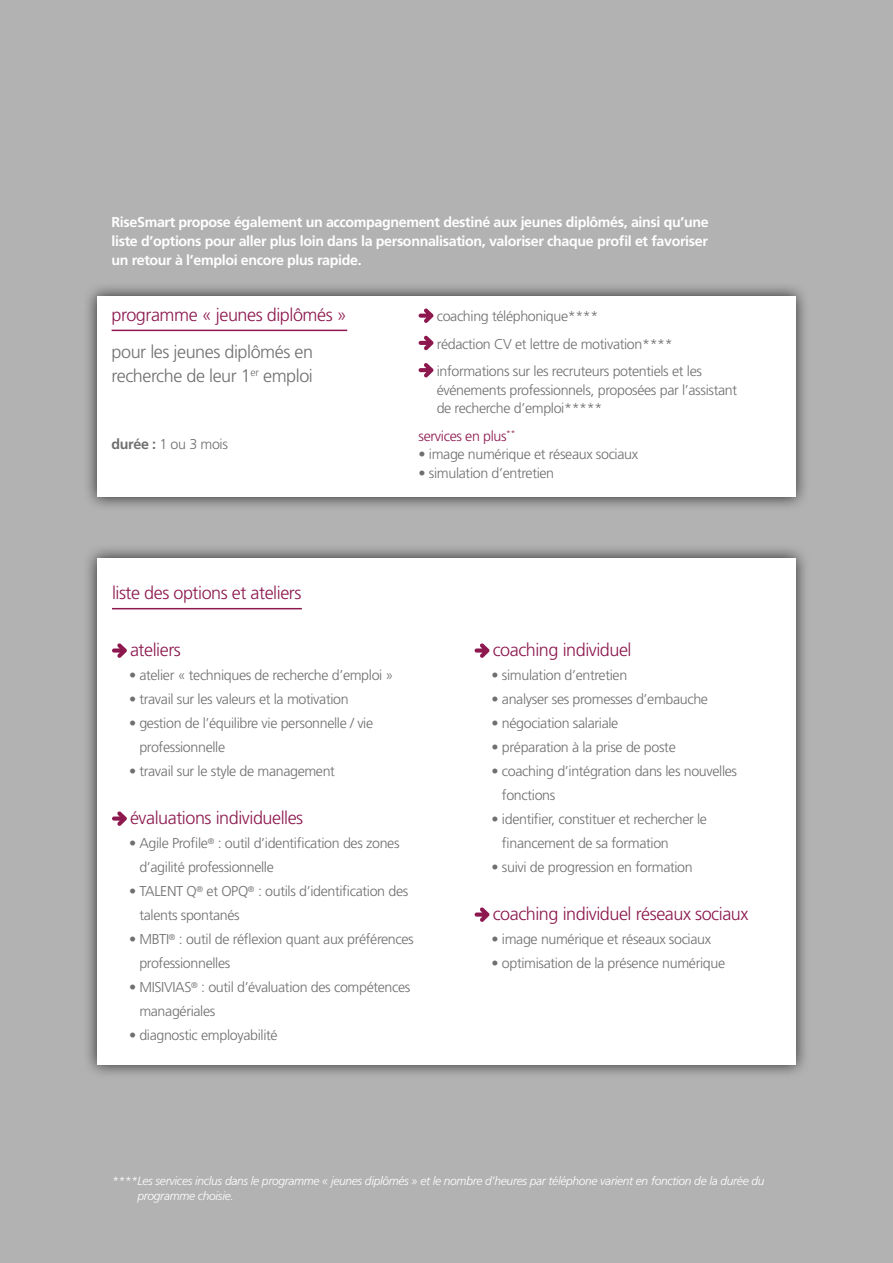
<style>
.page{position:relative;width:893px;height:1263px;background:#b3b2b2}
.page>*{position:absolute;margin:0;border:0;box-sizing:border-box;transform-origin:0 0}
.t1{font:300 18px "Frutiger";letter-spacing:-.025em;color:#8c184e}
.t2{font:300 18px/24px "Frutiger";letter-spacing:-.025em;color:#706f6f}
.t3{font:300 14.25px/24px "Frutiger";letter-spacing:-.025em;color:#706f6f}
.t4{font:700 14.25px/18.8px "Frutiger";letter-spacing:-.025em;color:#fff;text-align:justify}
.t5{font:300 14.25px "Frutiger";letter-spacing:-.025em;color:#8c184e}
.t6{font:italic 300 12px/15px "Frutiger";letter-spacing:-.025em;color:#fff}
.s1{font-weight:700}
</style>
<div class="page">
<div style="left:83px;top:282px;width:727px;height:229px;background:#000;opacity:.75"></div>
<div style="left:97px;top:296px;width:699px;height:201px;background:#fff"></div>
<hr style="left:112px;top:330px;width:235px;height:1px;background:#8c184e">
<svg style="left:419px;top:308px;width:14px;height:15px"></svg>
<svg style="left:419px;top:336px;width:14px;height:14px"></svg>
<svg style="left:419px;top:363px;width:14px;height:14px"></svg>
<div style="left:83px;top:543px;width:726px;height:535px;background:#000;opacity:.75"></div>
<div style="left:97px;top:558px;width:698px;height:506px;background:#fff"></div>
<hr style="left:112px;top:608px;width:190px;height:1px;background:#8c184e">
<svg style="left:112px;top:643px;width:15px;height:15px"></svg>
<svg style="left:112px;top:811px;width:15px;height:15px"></svg>
<svg style="left:475px;top:643px;width:14px;height:15px"></svg>
<svg style="left:475px;top:907px;width:14px;height:15px"></svg>
<p class="t4" style="left:112px;top:213px;width:599px">RiseSmart propose également un accompagnement destiné aux jeunes diplômés, ainsi qu’une liste d’options pour aller plus loin dans la personnalisation, valoriser chaque profil et favoriser un retour à l’emploi encore plus rapide.</p>
<p class="t1" style="left:112px;top:305px;width:237px">programme « jeunes diplômés »</p>
<p class="t2" style="left:112px;top:340px;width:203px">pour les jeunes diplômés en recherche de leur 1<sup>er</sup> emploi</p>
<p class="t3" style="left:437px;top:303px;width:267px;line-height:27.3px">coaching téléphonique****<br>rédaction CV et lettre de motivation**** informations sur les recruteurs potentiels et les</p>
<p class="t3" style="left:437px;top:381px;width:302px;line-height:18.8px">événements professionnels, proposées par l’assistant de recherche d’emploi*****</p>
<p class="t5" style="left:419px;top:428px;width:98px">services en plus<sup>**</sup></p>
<p class="t3" style="left:419px;top:443px;width:221px">• image numérique et réseaux sociaux</p>
<p class="t3" style="left:419px;top:461px;width:137px">• simulation d’entretien</p>
<p class="t3" style="left:112px;top:432px;width:118px"><span class="s1">durée :</span> 1 ou 3 mois</p>
<p class="t1" style="left:112px;top:583px;width:191px">liste des options et ateliers</p>
<p class="t1" style="left:130px;top:640px;width:52px">ateliers</p>
<p class="t3" style="left:129px;top:664px;width:266px">• atelier « techniques de recherche d’emploi »</p>
<p class="t3" style="left:129px;top:688px;width:221px">• travail sur les valeurs et la motivation</p>
<p class="t3" style="left:139px;top:712px;width:235px;text-indent:-10px">• gestion de l’équilibre vie personnelle / vie professionnelle</p>
<p class="t3" style="left:129px;top:760px;width:208px">• travail sur le style de management</p>
<p class="t1" style="left:130px;top:808px;width:175px">évaluations individuelles</p>
<p class="t3" style="left:139px;top:832px;width:262px;text-indent:-10px">• Agile Profile<sup>®</sup> : outil d’identification des zones d’agilité professionnelle</p>
<p class="t3" style="left:139px;top:880px;width:270px;text-indent:-10px">• TALENT Q<sup>®</sup> et OPQ<sup>®</sup> : outils d’identification des talents spontanés</p>
<p class="t3" style="left:139px;top:928px;width:276px;text-indent:-10px">• MBTI<sup>®</sup> : outil de réflexion quant aux préférences professionnelles</p>
<p class="t3" style="left:139px;top:976px;width:273px;text-indent:-10px">• MISIVIAS<sup>®</sup> : outil d’évaluation des compétences managériales</p>
<p class="t3" style="left:129px;top:1024px;width:150px">• diagnostic employabilité</p>
<p class="t1" style="left:493px;top:640px;width:140px">coaching individuel</p>
<p class="t3" style="left:492px;top:664px;width:137px">• simulation d’entretien</p>
<p class="t3" style="left:492px;top:688px;width:218px">• analyser ses promesses d’embauche</p>
<p class="t3" style="left:492px;top:712px;width:128px">• négociation salariale</p>
<p class="t3" style="left:492px;top:736px;width:186px">• préparation à la prise de poste</p>
<p class="t3" style="left:502px;top:760px;width:237px;text-indent:-10px">• coaching d’intégration dans les nouvelles fonctions</p>
<p class="t3" style="left:502px;top:808px;width:207px;text-indent:-10px">• identifier, constituer et rechercher le financement de sa formation</p>
<p class="t3" style="left:492px;top:856px;width:203px">• suivi de progression en formation</p>
<p class="t1" style="left:493px;top:904px;width:257px">coaching individuel réseaux sociaux</p>
<p class="t3" style="left:492px;top:928px;width:221px">• image numérique et réseaux sociaux</p>
<p class="t3" style="left:492px;top:952px;width:235px">• optimisation de la présence numérique</p>
<p class="t6" style="left:137px;top:1173px;width:628px;text-indent:-25px">****Les services inclus dans le programme « jeunes diplômés » et le nombre d’heures par téléphone varient en fonction de la durée du programme choisie.</p>
</div>
